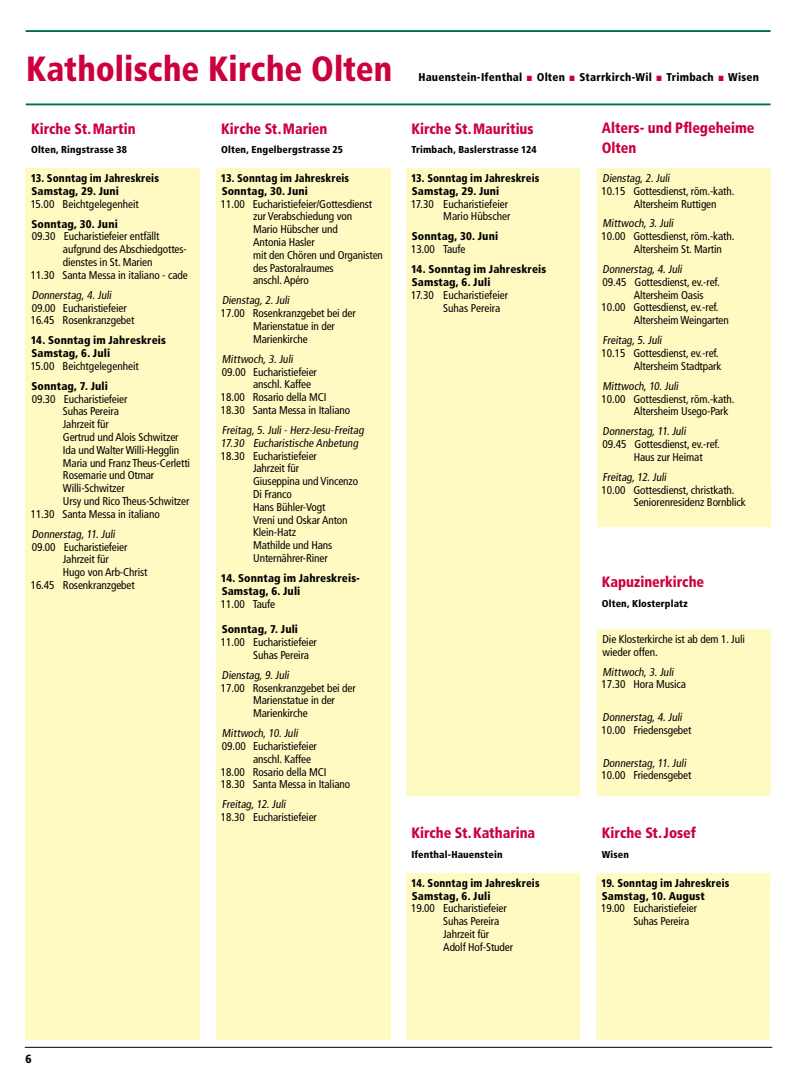
<style>
.page{position:relative;width:798px;height:1081px;background:#fff}
.page>*{position:absolute;margin:0;border:0;box-sizing:border-box;transform-origin:0 0}
.t1{font:900 condensed 35px "Frutiger";color:#cb003c;scale:.95 1}
.t2{font:900 condensed 15px/20px "Frutiger";letter-spacing:-.005em;color:#cb003c;scale:.95 1}
.t3{font:900 condensed 11.88px "Frutiger LT Std";color:#000}
.t4{font:condensed 11.25px/12.9px "Frutiger LT Std";letter-spacing:-.01em;color:#000}
.t5{font:900 condensed 11.25px/12.8px "Frutiger LT Std";letter-spacing:.01em;color:#000;scale:.95 1}
.t6{font:condensed 11.25px/12.8px "Frutiger";letter-spacing:-.01em;color:#000}
.t7{font:900 condensed 11.25px/12.9px "Frutiger LT Std";letter-spacing:.01em;color:#000}
.t8{font:900 condensed 11.25px "Frutiger";letter-spacing:.02em;color:#000}
.t9{font:900 condensed 10px "Frutiger";letter-spacing:.015em;color:#000}
</style>
<div class="page">
<hr style="left:25px;top:1047px;width:747px;height:1px;background:#000">
<hr style="left:26px;top:30px;width:744px;height:2px;background:#007040">
<hr style="left:26px;top:103px;width:744px;height:2px;background:#007040">
<div style="left:406px;top:168px;width:174px;height:628px;background:#fffac2"></div>
<div style="left:596px;top:168px;width:175px;height:359px;background:#fffac2"></div>
<div style="left:406px;top:873px;width:174px;height:166px;background:#fffac2"></div>
<div style="left:596px;top:873px;width:173px;height:166px;background:#fffac2"></div>
<div style="left:26px;top:168px;width:174px;height:871px;background:#fffac2"></div>
<div style="left:216px;top:168px;width:174px;height:871px;background:#fffac2"></div>
<div style="left:596px;top:629px;width:174px;height:167px;background:#fffac2"></div>
<h1 class="t1" style="left:26px;top:48px;width:387px">Katholische Kirche Olten</h1>
<p class="t8" style="left:418px;top:70px;width:105px">Hauenstein-Ifenthal</p>
<h1 class="t1" style="left:525px;top:48px;width:11px">.</h1>
<p class="t8" style="left:536px;top:70px;width:30px">Olten</p>
<h1 class="t1" style="left:567px;top:48px;width:11px">.</h1>
<p class="t8" style="left:579px;top:70px;width:74px">Starrkirch-Wil</p>
<h1 class="t1" style="left:654px;top:48px;width:11px">.</h1>
<p class="t8" style="left:666px;top:70px;width:49px">Trimbach</p>
<h1 class="t1" style="left:716px;top:48px;width:11px">.</h1>
<p class="t8" style="left:728px;top:70px;width:32px">Wisen</p>
<h2 class="t2" style="left:31px;top:118px;width:112px">Kirche St.Martin</h2>
<p class="t9" style="left:31px;top:144px;width:97px">Olten, Ringstrasse 38</p>
<h2 class="t2" style="left:221px;top:118px;width:113px">Kirche St.Marien</h2>
<p class="t9" style="left:221px;top:144px;width:123px">Olten, Engelbergstrasse 25</p>
<h2 class="t2" style="left:411px;top:118px;width:130px">Kirche St.Mauritius</h2>
<p class="t9" style="left:411px;top:144px;width:127px">Trimbach, Baslerstrasse 124</p>
<h2 class="t2" style="left:601px;top:118px;width:162px">Alters- und Pflegeheime<br>Olten</h2>
<p class="t5" style="left:31px;top:172px;width:136px">13. Sonntag im Jahreskreis<br>Samstag, 29. Juni</p>
<p class="t4" style="left:31px;top:197px;width:110px">15.00 Beichtgelegenheit</p>
<p class="t7" style="left:31px;top:217px;width:88px">Sonntag, 30. Juni</p>
<p class="t4" style="left:32px;top:230px;width:129px">09.30 Eucharistiefeier entfällt</p>
<p class="t4" style="left:63px;top:243px;width:125px">aufgrund des Abschiedgottes-</p>
<p class="t4" style="left:63px;top:256px;width:91px">dienstes in St. Marien</p>
<p class="t4" style="left:31px;top:268px;width:158px">11.30 Santa Messa in italiano - cade</p>
<p class="t6" style="left:32px;top:288px;width:96px">Donnerstag,4.Juli<br>09.00 Eucharistiefeier</p>
<p class="t4" style="left:31px;top:314px;width:105px">16.45 Rosenkranzgebet</p>
<p class="t7" style="left:31px;top:334px;width:137px">14. Sonntag im Jahreskreis<br>Samstag, 6. Juli</p>
<p class="t4" style="left:31px;top:360px;width:110px">15.00 Beichtgelegenheit</p>
<p class="t7" style="left:31px;top:379px;width:78px">Sonntag, 7. Juli</p>
<p class="t4" style="left:32px;top:392px;width:97px">09.30 Eucharistiefeier</p>
<p class="t4" style="left:63px;top:405px;width:57px">Suhas Pereira</p>
<p class="t4" style="left:63px;top:418px;width:47px">Jahrzeit für</p>
<p class="t4" style="left:63px;top:431px;width:117px">Gertrud und Alois Schwitzer</p>
<p class="t4" style="left:63px;top:443px;width:118px">Ida und Walter Willi-Hegglin</p>
<p class="t4" style="left:63px;top:456px;width:129px">Maria und Franz Theus-Cerletti</p>
<p class="t4" style="left:63px;top:469px;width:93px">Rosemarie und Otmar</p>
<p class="t4" style="left:63px;top:482px;width:63px">Willi-Schwitzer</p>
<p class="t4" style="left:63px;top:495px;width:128px">Ursy und Rico Theus-Schwitzer</p>
<p class="t4" style="left:31px;top:508px;width:130px">11.30 Santa Messa in italiano</p>
<p class="t4" style="left:32px;top:527px;width:87px">Donnerstag,11.Juli</p>
<p class="t4" style="left:32px;top:540px;width:97px">09.00 Eucharistiefeier</p>
<p class="t4" style="left:63px;top:553px;width:47px">Jahrzeit für</p>
<p class="t4" style="left:63px;top:566px;width:86px">Hugo von Arb-Christ</p>
<p class="t4" style="left:31px;top:579px;width:105px">16.45 Rosenkranzgebet</p>
<p class="t5" style="left:221px;top:172px;width:136px">13. Sonntag im Jahreskreis<br>Sonntag, 30. Juni</p>
<p class="t4" style="left:253px;top:197px;width:131px;text-indent:-32px">11.00 Eucharistiefeier/Gottesdienst zur Verabschiedung von<br>Mario Hübscher und<br>Antonia Hasler<br>mit den Chören und Organisten des Pastoralraumes<br>anschl. Apéro</p>
<p class="t6" style="left:222px;top:294px;width:71px">Dienstag,2.Juli</p>
<p class="t4" style="left:253px;top:307px;width:104px;text-indent:-32px">17.00 Rosenkranzgebet bei der<br>Marienstatue in der<br>Marienkirche</p>
<p class="t6" style="left:222px;top:352px;width:74px">Mittwoch,3.Juli</p>
<p class="t4" style="left:222px;top:365px;width:96px">09.00 Eucharistiefeier</p>
<p class="t4" style="left:253px;top:378px;width:59px">anschl. Kaffee</p>
<p class="t4" style="left:221px;top:391px;width:107px">18.00 Rosario della MCI</p>
<p class="t4" style="left:221px;top:404px;width:131px">18.30 Santa Messa in Italiano</p>
<p class="t6" style="left:221px;top:424px;width:146px">Freitag,5.Juli-Herz-Jesu-Freitag<br>17.30 Eucharistische Anbetung</p>
<p class="t4" style="left:253px;top:449px;width:107px;text-indent:-32px">18.30 Eucharistiefeier<br>Jahrzeit für<br>Giuseppina und Vincenzo<br>Di Franco<br>Hans Bühler-Vogt<br>Vreni und Oskar Anton<br>Klein-Hatz<br>Mathilde und Hans<br>Unternährer-Riner</p>
<p class="t7" style="left:221px;top:571px;width:140px">14. Sonntag im Jahreskreis-<br>Samstag, 6. Juli</p>
<p class="t4" style="left:221px;top:597px;width:56px">11.00 Taufe</p>
<p class="t7" style="left:221px;top:623px;width:78px">Sonntag, 7. Juli</p>
<p class="t4" style="left:253px;top:636px;width:65px;text-indent:-32px">11.00 Eucharistiefeier<br>Suhas Pereira</p>
<p class="t4" style="left:222px;top:668px;width:70px">Dienstag,9.Juli</p>
<p class="t4" style="left:221px;top:681px;width:136px">17.00 Rosenkranzgebet bei der</p>
<p class="t4" style="left:253px;top:694px;width:83px">Marienstatue in der</p>
<p class="t4" style="left:253px;top:707px;width:56px">Marienkirche</p>
<p class="t6" style="left:222px;top:727px;width:79px">Mittwoch,10.Juli</p>
<p class="t4" style="left:222px;top:739px;width:96px">09.00 Eucharistiefeier</p>
<p class="t4" style="left:253px;top:752px;width:59px">anschl. Kaffee</p>
<p class="t4" style="left:221px;top:765px;width:107px">18.00 Rosario della MCI</p>
<p class="t4" style="left:221px;top:778px;width:131px">18.30 Santa Messa in Italiano</p>
<p class="t4" style="left:221px;top:798px;width:97px">Freitag,12.Juli<br>18.30 Eucharistiefeier</p>
<p class="t5" style="left:411px;top:172px;width:136px">13. Sonntag im Jahreskreis<br>Samstag, 29. Juni</p>
<p class="t4" style="left:411px;top:197px;width:101px;text-align:right">17.30 Eucharistiefeier<br>Mario Hübscher</p>
<p class="t7" style="left:411px;top:230px;width:88px">Sonntag, 30. Juni</p>
<p class="t4" style="left:411px;top:243px;width:56px">13.00 Taufe</p>
<p class="t7" style="left:411px;top:263px;width:137px">14. Sonntag im Jahreskreis<br>Samstag, 6. Juli</p>
<p class="t4" style="left:443px;top:288px;width:66px;text-indent:-32px">17.30 Eucharistiefeier<br>Suhas Pereira</p>
<p class="t4" style="left:602px;top:172px;width:70px">Dienstag,2.Juli</p>
<p class="t4" style="left:601px;top:184px;width:134px">10.15 Gottesdienst, röm.-kath.</p>
<p class="t4" style="left:633px;top:197px;width:84px">Altersheim Ruttigen</p>
<p class="t4" style="left:602px;top:217px;width:74px">Mittwoch,3.Juli</p>
<p class="t4" style="left:601px;top:230px;width:134px">10.00 Gottesdienst, röm.-kath.</p>
<p class="t4" style="left:633px;top:243px;width:90px">Altersheim St. Martin</p>
<p class="t4" style="left:602px;top:263px;width:83px">Donnerstag,4.Juli</p>
<p class="t4" style="left:602px;top:275px;width:118px">09.45 Gottesdienst, ev.-ref.</p>
<p class="t4" style="left:633px;top:288px;width:71px">Altersheim Oasis</p>
<p class="t4" style="left:601px;top:301px;width:118px">10.00 Gottesdienst, ev.-ref.</p>
<p class="t4" style="left:633px;top:314px;width:97px">Altersheim Weingarten</p>
<p class="t4" style="left:602px;top:334px;width:62px">Freitag,5.Juli</p>
<p class="t4" style="left:601px;top:347px;width:118px">10.15 Gottesdienst, ev.-ref.</p>
<p class="t4" style="left:633px;top:359px;width:89px">Altersheim Stadtpark</p>
<p class="t4" style="left:602px;top:379px;width:79px">Mittwoch,10.Juli</p>
<p class="t4" style="left:601px;top:392px;width:134px">10.00 Gottesdienst, röm.-kath.</p>
<p class="t4" style="left:633px;top:405px;width:96px">Altersheim Usego-Park</p>
<p class="t4" style="left:602px;top:425px;width:87px">Donnerstag,11.Juli</p>
<p class="t4" style="left:602px;top:438px;width:118px">09.45 Gottesdienst, ev.-ref.</p>
<p class="t4" style="left:633px;top:450px;width:70px">Haus zur Heimat</p>
<p class="t4" style="left:602px;top:470px;width:67px">Freitag,12.Juli</p>
<p class="t4" style="left:601px;top:483px;width:134px">10.00 Gottesdienst, christkath.</p>
<p class="t4" style="left:633px;top:496px;width:113px">Seniorenresidenz Bornblick</p>
<h2 class="t2" style="left:601px;top:572px;width:109px">Kapuzinerkirche</h2>
<p class="t9" style="left:601px;top:597px;width:87px">Olten, Klosterplatz</p>
<p class="t4" style="left:602px;top:632px;width:144px">Die Klosterkirche ist ab dem 1. Juli wieder offen.</p>
<p class="t6" style="left:602px;top:665px;width:74px">Mittwoch,3.Juli</p>
<p class="t4" style="left:601px;top:678px;width:86px">17.30 Hora Musica</p>
<p class="t4" style="left:601px;top:711px;width:91px">Donnerstag,4.Juli<br>10.00 Friedensgebet</p>
<p class="t6" style="left:602px;top:756px;width:87px">Donnerstag,11.Juli</p>
<p class="t4" style="left:601px;top:769px;width:91px">10.00 Friedensgebet</p>
<h2 class="t2" style="left:411px;top:823px;width:132px">Kirche St.Katharina</h2>
<p class="t9" style="left:411px;top:848px;width:93px">Ifenthal-Hauenstein</p>
<h2 class="t2" style="left:601px;top:823px;width:100px">Kirche St.Josef</h2>
<p class="t9" style="left:601px;top:848px;width:29px">Wisen</p>
<p class="t5" style="left:411px;top:876px;width:137px">14. Sonntag im Jahreskreis<br>Samstag, 6. Juli</p>
<p class="t4" style="left:443px;top:902px;width:71px;text-indent:-32px">19.00 Eucharistiefeier<br>Suhas Pereira<br>Jahrzeit für<br>Adolf Hof-Studer</p>
<p class="t5" style="left:601px;top:876px;width:136px">19. Sonntag im Jahreskreis<br>Samstag, 10. August</p>
<p class="t4" style="left:633px;top:902px;width:65px;text-indent:-32px">19.00 Eucharistiefeier<br>Suhas Pereira</p>
<p class="t3" style="left:25px;top:1052px;width:9px">6<sup>6</sup></p>
</div>
